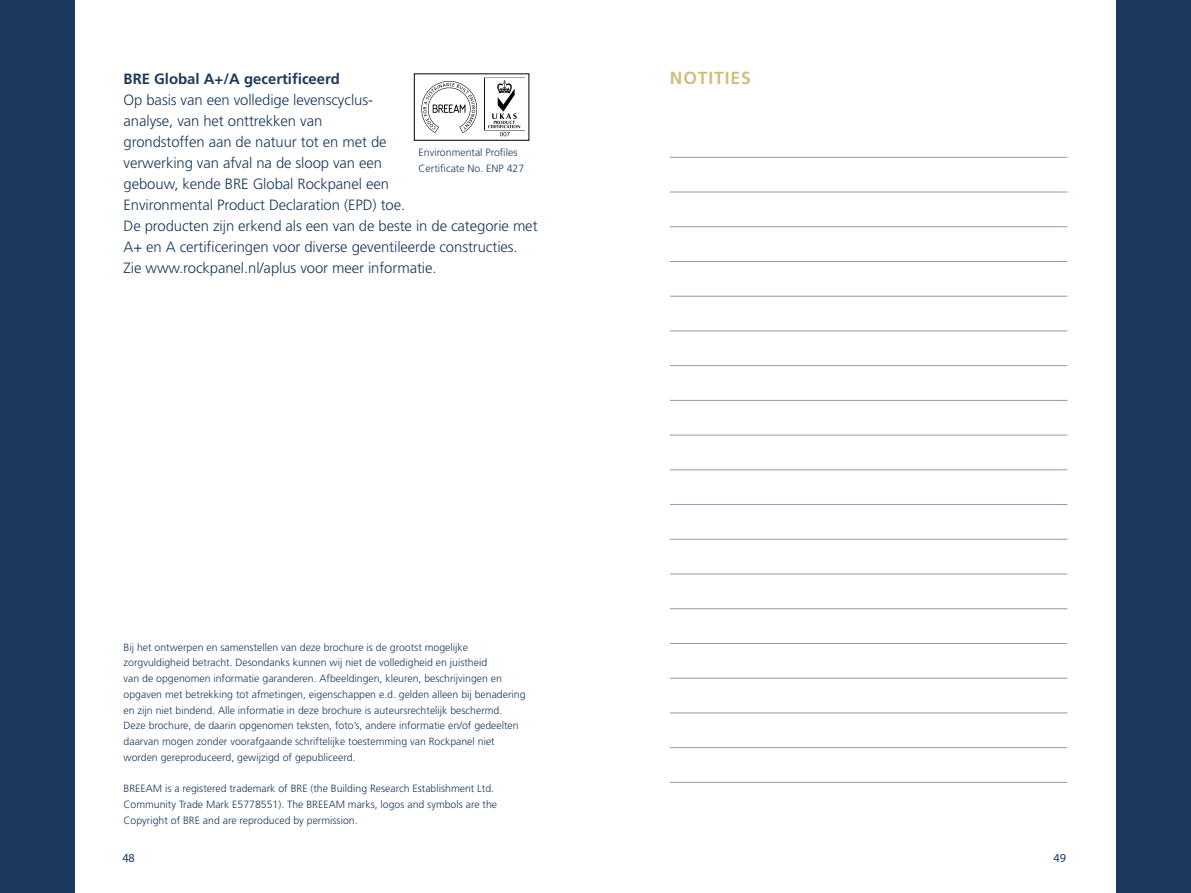
<style>
.page{position:relative;width:1191px;height:893px;background:#fff}
.page>*{position:absolute;margin:0;border:0;box-sizing:border-box;transform-origin:0 0}
.t1{font:700 17.5px "Frutiger LT Std";letter-spacing:.05em;color:#d1be7d}
.t2{font:300 14.88px/21px "Frutiger LT Std";letter-spacing:-.005em;color:#1c395d}
.t3{font:700 14.88px "Frutiger CE";color:#1c395d}
.t4{font:12.25px "Myriad Pro";color:#1c395d}
.t5{font:300 10.5px/15.8px "Frutiger LT Std";color:#1c395d}
</style>
<div class="page">
<div style="left:0;top:0;width:74px;height:893px;background:#1c395d"></div>
<div style="left:414px;top:73px;width:115px;height:68px;border:1px solid #000"></div>
<svg style="left:421px;top:81px;width:56px;height:52px"></svg>
<svg style="left:488px;top:80px;width:32px;height:56px"></svg>
<hr style="left:670px;top:157px;width:397px;height:1px;background:#8d9cae">
<hr style="left:670px;top:192px;width:397px;height:1px;background:#8d9cae">
<hr style="left:670px;top:226px;width:397px;height:1px;background:#8d9cae">
<hr style="left:670px;top:261px;width:397px;height:1px;background:#8d9cae">
<hr style="left:670px;top:296px;width:397px;height:1px;background:#8d9cae">
<hr style="left:670px;top:330px;width:397px;height:1px;background:#8d9cae">
<hr style="left:670px;top:365px;width:397px;height:1px;background:#8d9cae">
<hr style="left:670px;top:400px;width:397px;height:1px;background:#8d9cae">
<hr style="left:670px;top:435px;width:397px;height:1px;background:#8d9cae">
<hr style="left:670px;top:469px;width:397px;height:1px;background:#8d9cae">
<hr style="left:670px;top:504px;width:397px;height:1px;background:#8d9cae">
<hr style="left:670px;top:539px;width:397px;height:1px;background:#8d9cae">
<hr style="left:670px;top:574px;width:397px;height:1px;background:#8d9cae">
<hr style="left:670px;top:608px;width:397px;height:1px;background:#8d9cae">
<hr style="left:670px;top:643px;width:397px;height:1px;background:#8d9cae">
<hr style="left:670px;top:678px;width:397px;height:1px;background:#8d9cae">
<hr style="left:670px;top:712px;width:397px;height:1px;background:#8d9cae">
<hr style="left:670px;top:747px;width:397px;height:1px;background:#8d9cae">
<hr style="left:670px;top:782px;width:397px;height:1px;background:#8d9cae">
<div style="left:1116px;top:0;width:75px;height:893px;background:#1c395d"></div>
<h2 class="t3" style="left:124px;top:70px;width:218px">BRE Global A+/A gecertificeerd</h2>
<p class="t2" style="left:124px;top:90px;width:415px">Op basis van een volledige levenscyclus-<br>analyse, van het onttrekken van<br>grondstoffen aan de natuur tot en met de<br>verwerking van afval na de sloop van een<br>gebouw, kende BRE Global Rockpanel een<br>Environmental Product Declaration (EPD) toe.<br>De producten zijn erkend als een van de beste in de categorie met A+ en A certificeringen voor diverse geventileerde constructies.<br>Zie www.rockpanel.nl/aplus voor meer informatie.</p>
<p class="t5" style="left:418px;top:145px;width:100px">Environmental Profiles<br>Certificate No. ENP</p>
<p class="t5" style="left:507px;top:161px;width:19px">427</p>
<h1 class="t1" style="left:670px;top:68px;width:83px">NOTITIES</h1>
<p class="t5" style="left:124px;top:639px;width:403px">Bij het ontwerpen en samenstellen van deze brochure is de grootst mogelijke zorgvuldigheid betracht. Desondanks kunnen wij niet de volledigheid en juistheid<br>van de opgenomen informatie garanderen. Afbeeldingen, kleuren, beschrijvingen en opgaven met betrekking tot afmetingen, eigenschappen e.d. gelden alleen bij benadering en zijn niet bindend. Alle informatie in deze brochure is auteursrechtelijk beschermd.<br>Deze brochure, de daarin opgenomen teksten, foto’s, andere informatie en/of gedeelten daarvan mogen zonder voorafgaande schriftelijke toestemming van Rockpanel niet worden gereproduceerd, gewijzigd of gepubliceerd.</p>
<p class="t5" style="left:124px;top:781px;width:19px">BREEAM</p>
<p class="t5" style="left:124px;top:781px;width:372px;text-indent:41px">is a registered trademark of BRE (the Building Research Establishment Ltd.<br>Community Trade Mark E5778551). The BREEAM</p>
<p class="t5" style="left:124px;top:797px;width:375px;text-indent:224px">marks, logos and symbols are the<br>Copyright of BRE and are reproduced by permission.</p>
<p class="t4" style="left:122px;top:850px;width:14px">48</p>
<p class="t4" style="left:1053px;top:850px;width:14px">49</p>
</div>
